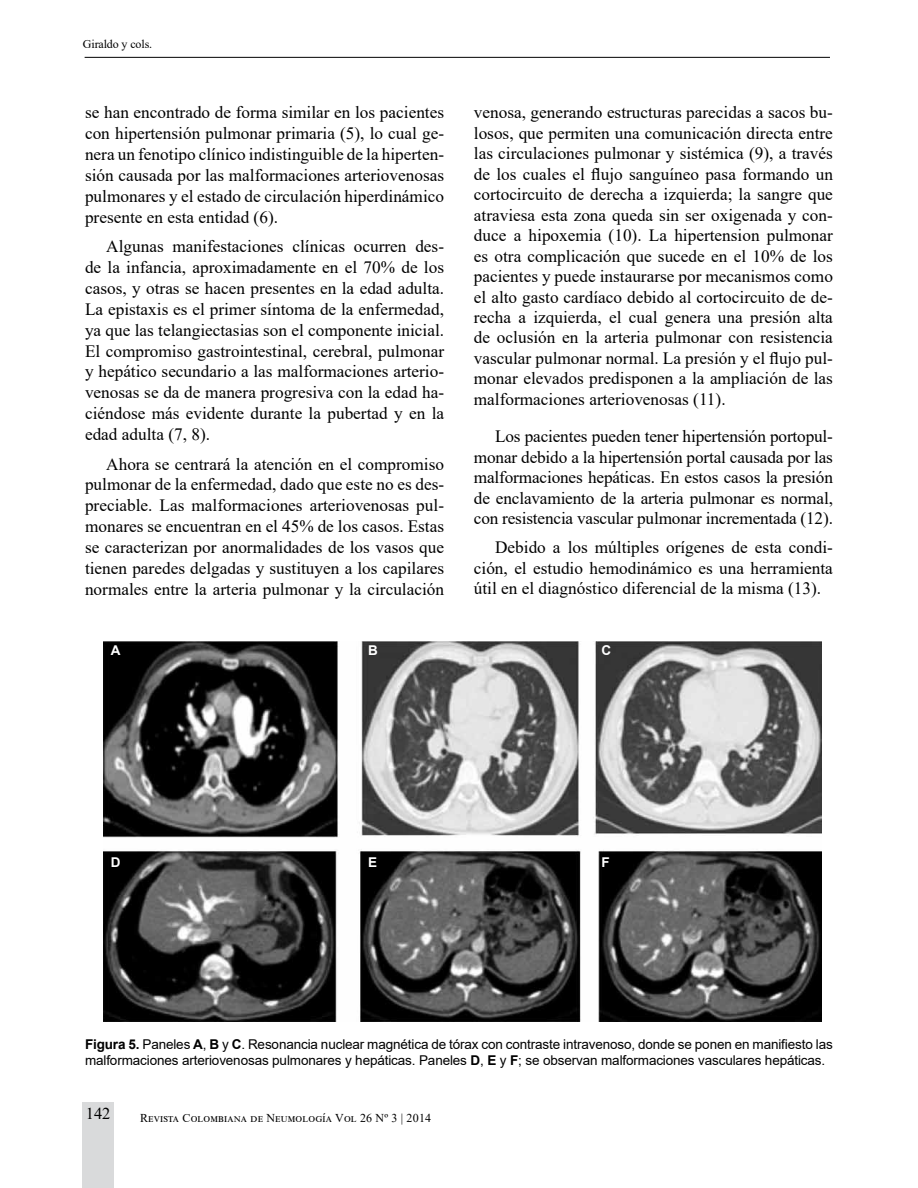
<style>
.page{position:relative;width:918px;height:1188px;background:#fff}
.page>*{position:absolute;margin:0;border:0;box-sizing:border-box;transform-origin:0 0}
.t1{font:17.25px/20.9px "Times New Roman";color:#000;text-align:justify}
.t2{font:16.5px "Times New Roman";color:#000}
.t3{font:13.5px/16.2px "Arial";letter-spacing:-.01em;color:#000}
.t4{font:700 13.5px "Arial";color:#fff}
.t5{font:12px "Times New Roman";letter-spacing:.015em;color:#000}
.t6{font:12px "Times New Roman";letter-spacing:-.01em;color:#000}
.s1{font-weight:700}
</style>
<div class="page">
<div style="left:82px;top:1103px;width:32px;height:85px;background:#d9dadb"></div>
<hr style="left:85px;top:57px;width:745px;height:1px;background:#000">
<img style="left:103px;top:642px;width:718px;height:380px">
<p class="t6" style="left:83px;top:36px;width:71px">Giraldo y cols.</p>
<p class="t1" style="left:85px;top:102px;width:361px">se han encontrado de forma similar en los pacientes con hipertensión pulmonar primaria (5), lo cual ge&shy;nera un fenotipo clínico indistinguible de la hiperten&shy;sión causada por las malformaciones arteriovenosas pulmonares y el estado de circulación hiperdinámico presente en esta entidad (6).</p>
<p class="t1" style="left:85px;top:235px;width:361px;text-indent:21px">Algunas manifestaciones clínicas ocurren des&shy;de la infancia, aproximadamente en el 70% de los casos, y otras se hacen presentes en la edad adulta.<br>La epistaxis es el primer síntoma de la enfermedad, ya que las telangiectasias son el componente inicial.<br>El compromiso gastrointestinal, cerebral, pulmonar y hepático secundario a las malformaciones arterio&shy;venosas se da de manera progresiva con la edad ha&shy;ciéndose más evidente durante la pubertad y en la edad adulta (7, 8).</p>
<p class="t1" style="left:85px;top:453px;width:361px;text-indent:21px">Ahora se centrará la atención en el compromiso pulmonar de la enfermedad, dado que este no es des&shy;preciable. Las malformaciones arteriovenosas pul&shy;monares se encuentran en el 45% de los casos. Estas se caracterizan por anormalidades de los vasos que tienen paredes delgadas y sustituyen a los capilares normales entre la arteria pulmonar y la circulación</p>
<p class="t1" style="left:474px;top:102px;width:361px">venosa, generando estructuras parecidas a sacos bu&shy;losos, que permiten una comunicación directa entre las circulaciones pulmonar y sistémica (9), a través de los cuales el flujo sanguíneo pasa formando un cortocircuito de derecha a izquierda; la sangre que atraviesa esta zona queda sin ser oxigenada y con&shy;duce a hipoxemia (10). La hipertension pulmonar es otra complicación que sucede en el 10% de los pacientes y puede instaurarse por mecanismos como el alto gasto cardíaco debido al cortocircuito de de&shy;recha a izquierda, el cual genera una presión alta de oclusión en la arteria pulmonar con resistencia vascular pulmonar normal. La presión y el flujo pul&shy;monar elevados predisponen a la ampliación de las malformaciones arteriovenosas (11).</p>
<p class="t1" style="left:474px;top:426px;width:361px;text-indent:21px">Los pacientes pueden tener hipertensión portopul&shy;monar debido a la hipertensión portal causada por las malformaciones hepáticas. En estos casos la presión de enclavamiento de la arteria pulmonar es normal, con resistencia vascular pulmonar incrementada (12).</p>
<p class="t1" style="left:474px;top:537px;width:361px;text-indent:21px">Debido a los múltiples orígenes de esta condi&shy;ción, el estudio hemodinámico es una herramienta útil en el diagnóstico diferencial de la misma (13).</p>
<p class="t4" style="left:111px;top:641px;width:11px">A</p>
<p class="t4" style="left:368px;top:641px;width:11px">B</p>
<p class="t4" style="left:602px;top:641px;width:11px">C</p>
<p class="t4" style="left:111px;top:852px;width:11px">D</p>
<p class="t4" style="left:368px;top:852px;width:11px">E</p>
<p class="t4" style="left:602px;top:852px;width:10px">F</p>
<p class="t3" style="left:85px;top:1036px;width:749px"><span class="s1">Figura 5.</span> Paneles <span class="s1">A</span>, <span class="s1">B</span> y <span class="s1">C</span>. Resonancia nuclear magnética de tórax con contraste intravenoso, donde se ponen en manifiesto las malformaciones arteriovenosas pulmonares y hepáticas. Paneles <span class="s1">D</span>, <span class="s1">E</span> y <span class="s1">F</span>; se observan malformaciones vasculares hepáticas.</p>
<p class="t2" style="left:86px;top:1102px;width:26px">142</p>
<p class="t5" style="left:140px;top:1109px;width:293px">Revista Colombiana de Neumología Vol 26 Nº 3 | 2014</p>
</div>
